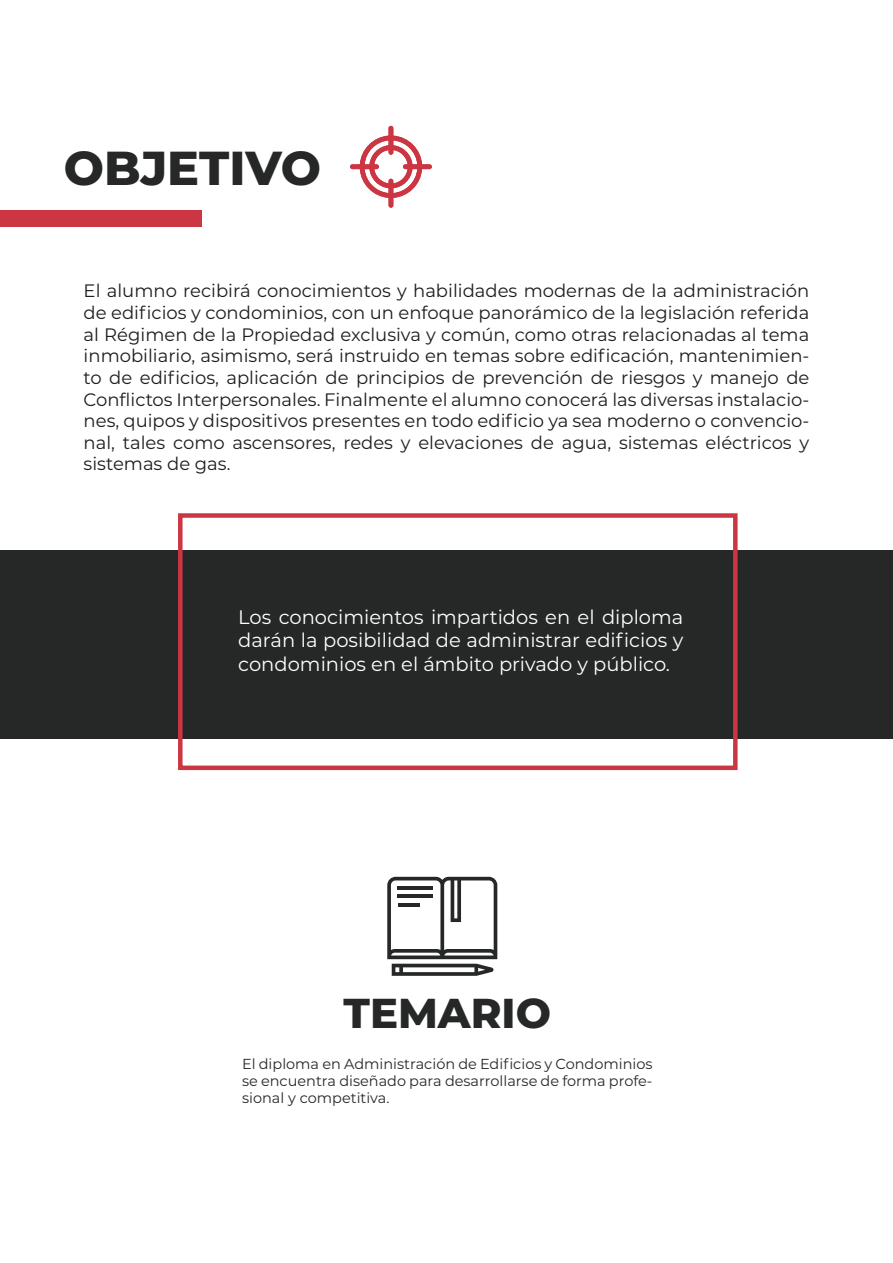
<style>
.page{position:relative;width:893px;height:1263px;background:#fff}
.page>*{position:absolute;margin:0;border:0;box-sizing:border-box;transform-origin:0 0}
.t1{font:800 47.55px "Montserrat";color:#262727}
.t2{font:800 41.7px "Montserrat";color:#262727}
.t3{font:19.5px/23.4px "Montserrat";color:#fff;text-align:justify}
.t4{font:18px/21.6px "Montserrat";color:#1d1d1b;text-align:justify}
.t5{font:14.4px/17.4px "Montserrat";color:#262727;text-align:justify}
</style>
<div class="page">
<div style="left:0;top:550px;width:893px;height:189px;background:#262727"></div>
<div style="left:0;top:211px;width:201px;height:16px;background:#cc3642"></div>
<div style="left:178px;top:513px;width:560px;height:257px;border:4px solid #cc3642"></div>
<svg style="left:350px;top:126px;width:82px;height:82px"></svg>
<svg style="left:387px;top:877px;width:110px;height:99px"></svg>
<hr style="left:398px;top:886px;width:35px;height:4px;background:#262727">
<hr style="left:398px;top:894px;width:35px;height:4px;background:#262727">
<hr style="left:398px;top:903px;width:21px;height:3px;background:#262727">
<h1 class="t1" style="left:64px;top:134px;width:259px">OBJETIVO</h1>
<p class="t4" style="left:84px;top:280px;width:727px">El alumno recibirá conocimientos y habilidades modernas de la administración de edificios y condominios, con un enfoque panorámico de la legislación referida al Régimen de la Propiedad exclusiva y común, como otras relacionadas al tema inmobiliario, asimismo, será instruido en temas sobre edificación, mantenimien&shy;to de edificios, aplicación de principios de prevención de riesgos y manejo de Conflictos Interpersonales. Finalmente el alumno conocerá las diversas instalacio&shy;nes, quipos y dispositivos presentes en todo edificio ya sea moderno o convencio&shy;nal, tales como ascensores, redes y elevaciones de agua, sistemas eléctricos y sistemas de gas.</p>
<p class="t3" style="left:238px;top:605px;width:447px">Los conocimientos impartidos en el diploma darán la posibilidad de administrar edificios y condominios en el ámbito privado y público.</p>
<h2 class="t2" style="left:343px;top:983px;width:209px">TEMARIO</h2>
<p class="t5" style="left:242px;top:1054px;width:412px">El diploma en Administración de Edificios y Condominios se encuentra diseñado para desarrollarse de forma profe&shy;sional y competitiva.</p>
</div>
